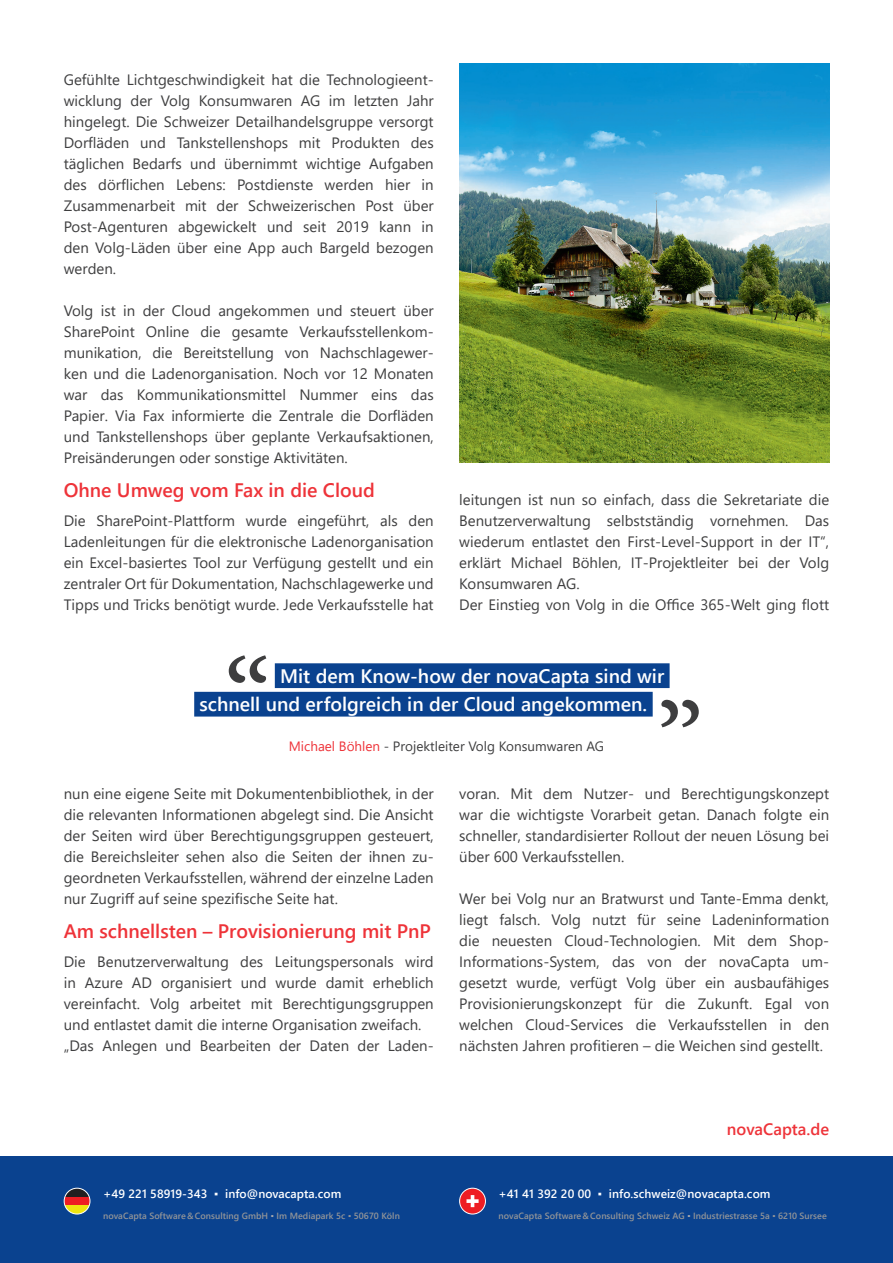
<style>
.page{position:relative;width:893px;height:1263px;background:#fff}
.page>*{position:absolute;margin:0;border:0;box-sizing:border-box;transform-origin:0 0}
.Zitat_Fließtext{font:600 19.5px "Segoe UI";color:#fff}
.Überschriften_Texte{font:600 19.5px "Segoe UI";color:#ee3339}
.t1{font:600 16.5px "Segoe UI";color:#ee3339}
.Fließtext{font:15px/21px "Segoe UI";color:#3e3e3f;text-align:justify}
.Zitat_Autor{font:13.5px "Segoe UI";color:#3e3e3f}
.t2{font:600 12px "Segoe UI";letter-spacing:.005em;color:#fff}
.t3{font:600 9px "Segoe UI";letter-spacing:.005em;color:#939598}
.s1{color:#ee3339}
.s2{font-weight:400}
.s3{font-weight:400;color:#a8a9ad}
</style>
<div class="page">
<div style="left:0;top:1156px;width:893px;height:107px;background:#0a428f"></div>
<div style="left:460px;top:1188px;width:25px;height:26px;background:#ee1d23;border-radius:50%"></div>
<div style="left:459px;top:1188px;width:27px;height:26px;border:1px solid #fff;border-radius:50%"></div>
<svg style="left:466px;top:1199px;width:13px;height:4px"></svg>
<svg style="left:471px;top:1195px;width:3px;height:12px"></svg>
<svg style="left:64px;top:1188px;width:26px;height:9px"></svg>
<div style="left:64px;top:1197px;width:26px;height:8px;background:#ee1d23"></div>
<svg style="left:64px;top:1205px;width:26px;height:9px"></svg>
<div style="left:64px;top:1188px;width:26px;height:26px;border:1px solid #fff;border-radius:50%"></div>
<div style="left:275px;top:663px;width:395px;height:25px;background:#0a428f"></div>
<div style="left:194px;top:692px;width:459px;height:24px;background:#0a428f"></div>
<svg style="left:229px;top:655px;width:37px;height:28px"></svg>
<svg style="left:661px;top:700px;width:38px;height:27px"></svg>
<img style="left:459px;top:64px;width:370px;height:399px">
<p class="Fließtext" style="left:64px;top:68px;width:371px">Gefühlte Lichtgeschwindigkeit hat die Technologieent&shy;wicklung der Volg Konsumwaren AG im -letzten Jahr hingelegt. Die Schweizer Detailhandelsgruppe -versorgt -Dorfläden und Tankstellenshops mit -Produkten des -täglichen Bedarfs und übernimmt wichtige -Aufgaben des dörflichen Lebens: Postdienste werden hier in -Zusammenarbeit mit der Schweizerischen Post über Post-Agenturen abgewickelt und seit 2019 kann in den Volg-Läden über eine App auch Bargeld bezogen -werden.</p>
<p class="Fließtext" style="left:64px;top:299px;width:371px">Volg ist in der Cloud angekommen und steuert über SharePoint Online die gesamte Verkaufsstellenkom&shy;munikation, die Bereitstellung von Nachschlagewer&shy;ken und die Ladenorganisation. Noch vor 12 -Monaten war das Kommunikationsmittel Nummer eins das -Papier. Via Fax -informierte die Zentrale die Dorfläden und Tank-stellenshops über geplante Verkaufsaktionen, -Preisänderungen oder sonstige Aktivitäten.</p>
<p class="Überschriften_Texte" style="left:64px;top:472px;width:313px">Ohne Umweg vom Fax in die Cloud</p>
<p class="Fließtext" style="left:64px;top:509px;width:371px">Die SharePoint-Plattform wurde eingeführt, als den -Ladenleitungen für die elektronische Ladenorganisation ein Excel-basiertes Tool zur Verfügung gestellt und ein zentraler Ort für Dokumentation, Nachschlagewerke und Tipps und Tricks benötigt wurde. Jede Verkaufsstelle hat</p>
<p class="Fließtext" style="left:459px;top:488px;width:371px">leitungen ist nun so einfach, dass die Sekretariate die Benutzerverwaltung selbstständig vornehmen. Das -wiederum entlastet den First-Level-Support in der IT“, erklärt -Michael Böhlen, IT-Projektleiter bei der Volg -Konsumwaren AG.</p>
<p class="Fließtext" style="left:459px;top:593px;width:371px">Der Einstieg von Volg in die Office 365-Welt ging flott</p>
<p class="Zitat_Fließtext" style="left:280px;top:657px;width:386px">Mit dem Know-how der novaCapta sind wir</p>
<p class="Zitat_Fließtext" style="left:200px;top:686px;width:449px">schnell und erfolgreich in der Cloud angekommen.</p>
<p class="Zitat_Autor" style="left:289px;top:734px;width:317px"><span class="s1">Michael Böhlen</span> - Projektleiter Volg Konsumwaren AG</p>
<p class="Fließtext" style="left:64px;top:782px;width:371px;text-align:left">nun eine eigene Seite mit Dokumentenbibliothek, in der die relevanten Informationen abgelegt sind. Die Ansicht der Seiten wird über Berechtigungsgruppen gesteuert, die Bereichsleiter sehen also die Seiten der ihnen zu&shy;geordneten Verkaufsstellen, während der einzelne Laden nur Zugriff auf seine spezifische Seite hat.</p>
<p class="Überschriften_Texte" style="left:64px;top:913px;width:369px">Am schnellsten – Provisionierung mit PnP</p>
<p class="Fließtext" style="left:64px;top:950px;width:371px">Die Benutzerverwaltung des Leitungspersonals wird in Azure AD organisiert und wurde damit erheblich -vereinfacht. Volg arbeitet mit Berechtigungsgruppen und entlastet damit die interne Organisation zweifach.</p>
<p class="Fließtext" style="left:64px;top:1034px;width:371px">„Das Anlegen und Bearbeiten der Daten der Laden-</p>
<p class="Fließtext" style="left:459px;top:782px;width:371px">voran. Mit dem Nutzer- und Berechtigungskonzept war die wichtigste Vorarbeit getan. Danach folgte ein -schneller, standardisierter Rollout der neuen Lösung bei über 600 Verkaufsstellen.</p>
<p class="Fließtext" style="left:459px;top:887px;width:376px;text-align:left">Wer bei Volg nur an Bratwurst und -Tante-Emma denkt, liegt falsch. Volg nutzt für seine Laden-information die -neuesten Cloud-Technologien. Mit dem Shop-- Informations-System, das von der -novaCapta um&shy;gesetzt wurde, verfügt Volg über ein ausbaufähiges -Provisionierungskonzept für die Zukunft. Egal von -welchen Cloud-Services die Verkaufsstellen in den nächsten Jahren profitieren – die Weichen sind gestellt.</p>
<p class="t2" style="left:103px;top:1182px;width:240px">+49 221 58919-343 <span class="s2">▪</span> info@novacapta.com</p>
<p class="t3" style="left:103px;top:1207px;width:298px">novaCapta Software&amp;Consulting GmbH <span class="s3">▪</span> Im Mediapark 5c <span class="s2">▪</span> 50670 Köln</p>
<p class="t1" style="left:727px;top:1113px;width:104px">novaCapta.de</p>
<p class="t2" style="left:499px;top:1182px;width:273px">+41 41 392 20 00 <span class="s2">▪</span> info.schweiz@novacapta.com</p>
<p class="t3" style="left:499px;top:1207px;width:330px">novaCapta Software&amp;Consulting Schweiz AG <span class="s3">▪</span> Industriestrasse 5a <span class="s2">▪</span> 6210 Sursee</p>
</div>
